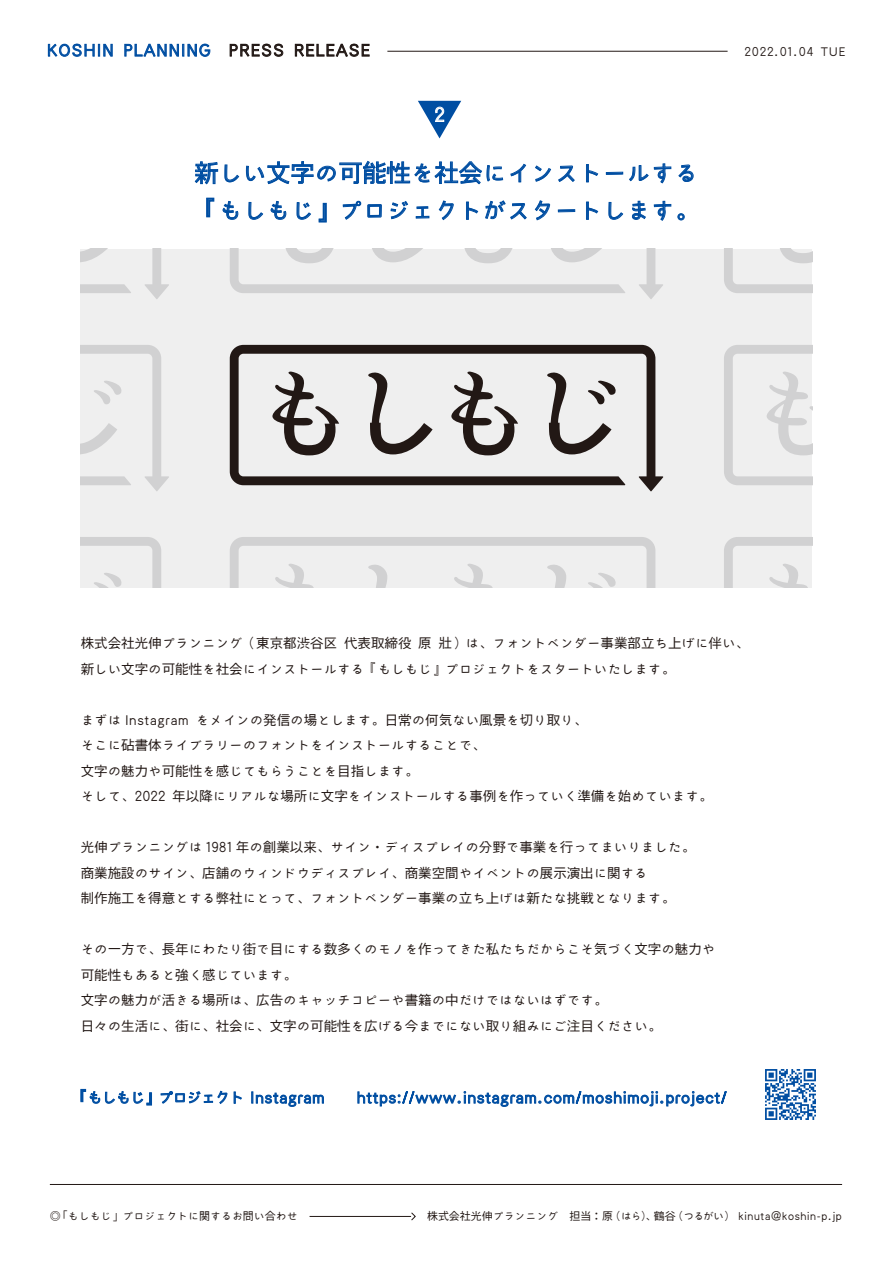
<style>
.page{position:relative;width:893px;height:1263px;background:#fff}
.page>*{position:absolute;margin:0;border:0;box-sizing:border-box;transform-origin:0 0}
.t1{font:24px/37.5px "iroha 23 kaede R";color:#004ea2}
.t2{font:19.05px "iroha 23 kaede R";color:#fff}
.t3{font:16.5px "iroha 23 kaede R";letter-spacing:.025em;color:#004ea2}
.t4{font:15.75px "iroha 23 kaede R";color:#004ea2}
.t5{font:13.5px/25.5px "iroha 23 kaede R";color:#221815}
.t6{font:12px "iroha 23 kaede R";letter-spacing:.05em;color:#221815}
.t7{font:10.95px "iroha 23 kaede R";color:#221815}
.s1{color:#221815}
</style>
<div class="page">
<hr style="left:387px;top:51px;width:341px;height:1px;background:#221815">
<svg style="left:48px;top:44px;width:65px;height:13px"></svg>
<svg style="left:124px;top:44px;width:86px;height:13px"></svg>
<svg style="left:230px;top:44px;width:53px;height:13px"></svg>
<svg style="left:295px;top:44px;width:74px;height:13px"></svg>
<svg style="left:81px;top:1089px;width:47px;height:14px"></svg>
<svg style="left:134px;top:1092px;width:18px;height:13px"></svg>
<svg style="left:161px;top:1091px;width:66px;height:13px"></svg>
<svg style="left:234px;top:1092px;width:8px;height:11px"></svg>
<svg style="left:252px;top:1092px;width:72px;height:15px"></svg>
<svg style="left:358px;top:1091px;width:368px;height:16px"></svg>
<svg style="left:418px;top:101px;width:43px;height:37px"></svg>
<hr style="left:50px;top:1184px;width:792px;height:1px;background:#221815">
<hr style="left:310px;top:1216px;width:101px;height:1px;background:#221815">
<svg style="left:411px;top:1212px;width:5px;height:8px"></svg>
<svg style="left:195px;top:162px;width:23px;height:22px"></svg>
<svg style="left:225px;top:165px;width:14px;height:17px"></svg>
<svg style="left:246px;top:161px;width:257px;height:23px"></svg>
<svg style="left:511px;top:164px;width:15px;height:18px"></svg>
<svg style="left:535px;top:166px;width:16px;height:15px"></svg>
<svg style="left:558px;top:166px;width:16px;height:16px"></svg>
<svg style="left:586px;top:164px;width:12px;height:18px"></svg>
<svg style="left:606px;top:172px;width:17px;height:2px"></svg>
<svg style="left:629px;top:165px;width:19px;height:16px"></svg>
<svg style="left:654px;top:164px;width:17px;height:19px"></svg>
<svg style="left:679px;top:165px;width:14px;height:17px"></svg>
<svg style="left:206px;top:198px;width:8px;height:19px"></svg>
<svg style="left:223px;top:201px;width:15px;height:19px"></svg>
<svg style="left:249px;top:202px;width:14px;height:18px"></svg>
<svg style="left:271px;top:201px;width:15px;height:19px"></svg>
<svg style="left:297px;top:202px;width:14px;height:18px"></svg>
<svg style="left:319px;top:203px;width:7px;height:19px"></svg>
<svg style="left:343px;top:201px;width:18px;height:18px"></svg>
<svg style="left:368px;top:204px;width:14px;height:13px"></svg>
<svg style="left:391px;top:201px;width:17px;height:18px"></svg>
<svg style="left:416px;top:206px;width:13px;height:12px"></svg>
<svg style="left:439px;top:201px;width:14px;height:19px"></svg>
<svg style="left:466px;top:202px;width:12px;height:18px"></svg>
<svg style="left:485px;top:201px;width:41px;height:18px"></svg>
<svg style="left:535px;top:201px;width:15px;height:19px"></svg>
<svg style="left:558px;top:210px;width:17px;height:2px"></svg>
<svg style="left:586px;top:202px;width:12px;height:18px"></svg>
<svg style="left:609px;top:202px;width:14px;height:18px"></svg>
<svg style="left:632px;top:201px;width:14px;height:19px"></svg>
<svg style="left:654px;top:201px;width:17px;height:20px"></svg>
<svg style="left:678px;top:213px;width:6px;height:7px"></svg>
<div style="left:81px;top:249px;width:731px;height:338px;background:#efefef"></div>
<svg style="left:230px;top:345px;width:433px;height:146px"></svg>
<svg style="left:272px;top:371px;width:67px;height:84px"></svg>
<svg style="left:367px;top:370px;width:66px;height:84px"></svg>
<svg style="left:451px;top:371px;width:67px;height:84px"></svg>
<svg style="left:546px;top:370px;width:70px;height:84px"></svg>
<svg style="left:724px;top:345px;width:88px;height:140px"></svg>
<svg style="left:81px;top:345px;width:88px;height:146px"></svg>
<svg style="left:230px;top:537px;width:426px;height:50px"></svg>
<svg style="left:724px;top:537px;width:88px;height:50px"></svg>
<svg style="left:81px;top:537px;width:80px;height:50px"></svg>
<svg style="left:230px;top:249px;width:433px;height:50px"></svg>
<svg style="left:724px;top:249px;width:88px;height:44px"></svg>
<svg style="left:81px;top:249px;width:88px;height:50px"></svg>
<svg style="left:765px;top:1069px;width:51px;height:51px"></svg>
<p class="t3" style="left:47px;top:42px;width:325px">KOSHIN PLANNING <span class="s1">PRESS RELEASE</span></p>
<p class="t6" style="left:744px;top:45px;width:103px">2022.01.04 TUE</p>
<h2 class="t2" style="left:434px;top:105px;width:12px">2</h2>
<h1 class="t1" style="left:194px;top:154px;width:505px">新しい文字の可能性を社会にインストールする『もしもじ』プロジェクトがスタートします。</h1>
<p class="t5" style="left:81px;top:630px;width:670px">株式会社光伸プランニング（東京都渋谷区 代表取締役 原 壯）は、フォントベンダー事業部立ち上げに伴い、新しい文字の可能性を社会にインストールする『もしもじ』プロジェクトをスタートいたします。</p>
<p class="t5" style="left:81px;top:707px;width:633px">まずは Instagram をメインの発信の場とします。日常の何気ない風景を切り取り、<br>そこに砧書体ライブラリーのフォントをインストールすることで、<br>文字の魅力や可能性を感じてもらうことを目指します。<br>そして、2022 年以降にリアルな場所に文字をインストールする事例を作っていく準備を始めています。</p>
<p class="t5" style="left:81px;top:834px;width:616px">光伸プランニングは 1981 年の創業以来、サイン・ディスプレイの分野で事業を行ってまいりました。商業施設のサイン、店舗のウィンドウディスプレイ、商業空間やイベントの展示演出に関する<br>制作施工を得意とする弊社にとって、フォントベンダー事業の立ち上げは新たな挑戦となります。</p>
<p class="t5" style="left:81px;top:936px;width:636px">その一方で、長年にわたり街で目にする数多くのモノを作ってきた私たちだからこそ気づく文字の魅力や可能性もあると強く感じています。<br>文字の魅力が活きる場所は、広告のキャッチコピーや書籍の中だけではないはずです。<br>日々の生活に、街に、社会に、文字の可能性を広げる今までにない取り組みにご注目ください。</p>
<p class="t4" style="left:73px;top:1089px;width:656px">『もしもじ』プロジェクト Instagram　　https://www.instagram.com/moshimoji.project/</p>
<p class="t7" style="left:50px;top:1210px;width:249px">◎「もしもじ」プロジェクトに関するお問い合わせ</p>
<p class="t7" style="left:427px;top:1210px;width:417px">株式会社光伸プランニング　担当：原（はら）、鶴谷（つるがい）　kinuta@koshin-p.jp</p>
</div>
